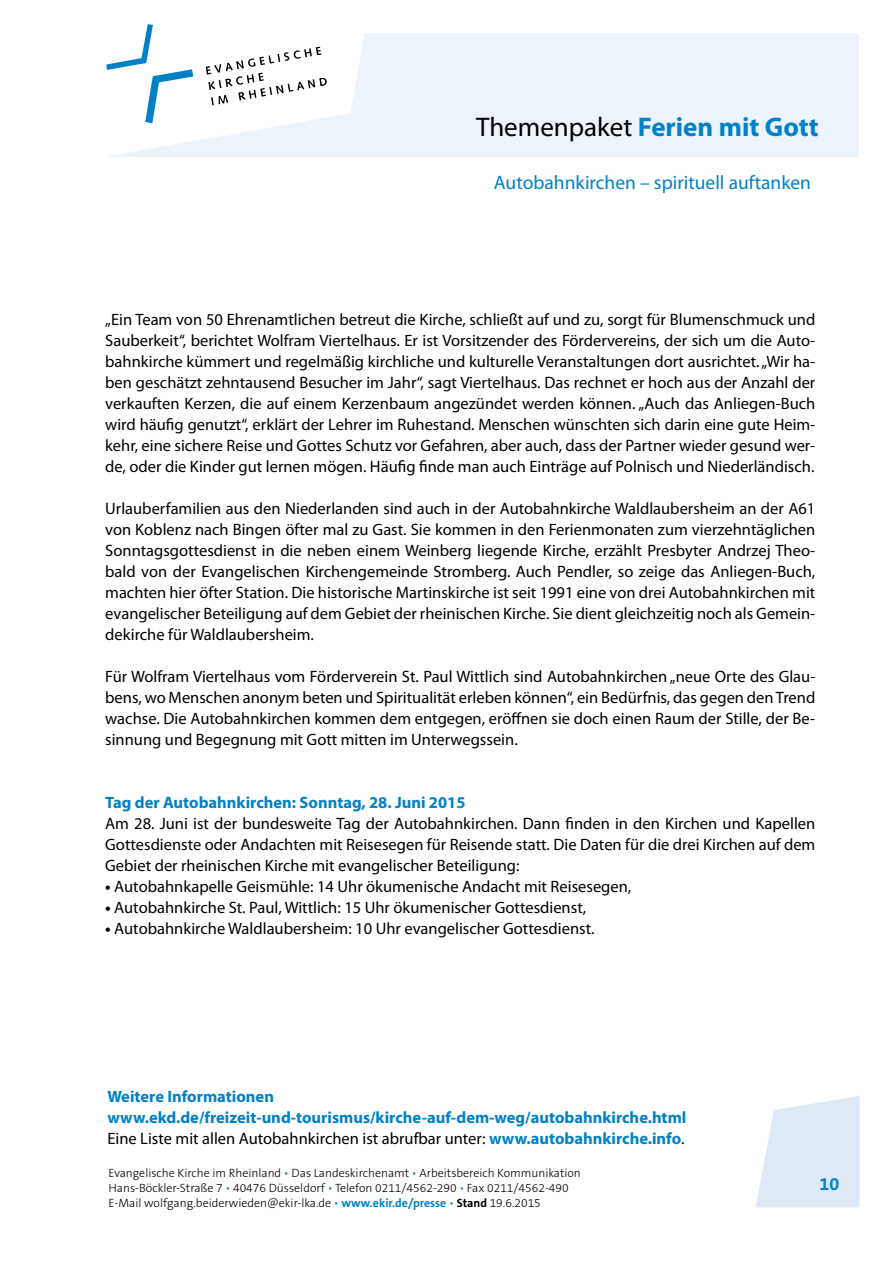
<style>
.page{position:relative;width:893px;height:1263px;background:#fff}
.page>*{position:absolute;margin:0;border:0;box-sizing:border-box;transform-origin:0 0}
.t1{font:700 27px "Myriad Pro";color:#0081c7}
.t2{font:19.5px "Myriad Pro";color:#0081c7}
.t3{font:700 18px "The Sans OT7";color:#0081c7}
.t4{font:16.5px/21px "Myriad Pro";color:#000;text-align:justify}
.t5{font:700 16.5px/21px "Myriad Pro";color:#0081c7}
.t6{font:300 12px/15px "The Sans OT3";color:#000}
.s1{font-weight:400;color:#000}
.s2{font-weight:700}
.s3{color:#0081c7}
.s4{font-family:"The Sans OT7";font-weight:700;color:#0081c7}
.s5{font-family:"The Sans OT7";font-weight:700}
</style>
<div class="page">
<svg style="left:756px;top:1096px;width:104px;height:111px"></svg>
<div style="left:106px;top:34px;width:753px;height:123px;background:#ecf3fa"></div>
<svg style="left:106px;top:33px;width:264px;height:124px;fill:#fff"></svg>
<svg style="left:206px;top:47px;width:121px;height:58px;background:#e6e6e6"></svg>
<svg style="left:106px;top:24px;width:87px;height:99px;background:#e1f0f8"></svg>
<h1 class="t1" style="left:476px;top:109px;width:344px"><span class="s1">Themenpaket</span> Ferien mit Gott</h1>
<p class="t2" style="left:494px;top:170px;width:319px">Autobahnkirchen – spirituell auftanken</p>
<p class="t4" style="left:105px;top:309px;width:712px">„Ein Team von 50 Ehrenamtlichen betreut die Kirche, schließt auf und zu, sorgt für Blumenschmuck und Sauberkeit“, berichtet Wolfram Viertelhaus. Er ist Vorsitzender des Fördervereins, der sich um die Auto&shy;bahnkirche kümmert und regelmäßig kirchliche und kulturelle Veranstaltungen dort ausrichtet. „Wir ha&shy;ben geschätzt zehntausend Besucher im Jahr“, sagt Viertelhaus. Das rechnet er hoch aus der Anzahl der verkauften Kerzen, die auf einem Kerzenbaum angezündet werden können. „Auch das Anliegen-Buch wird häufig genutzt“, erklärt der Lehrer im Ruhestand. Menschen wünschten sich darin eine gute Heim&shy;kehr, eine sichere Reise und Gottes Schutz vor Gefahren, aber auch, dass der Partner wieder gesund wer&shy;de, oder die Kinder gut lernen mögen. Häufig finde man auch Einträge auf Polnisch und N iederländisch.</p>
<p class="t4" style="left:105px;top:498px;width:712px">Urlauberfamilien aus den N iederlanden sind auch in der Autobahnkirche Waldlaubersheim an der A61 von Koblenz nach Bingen öfter mal zu Gast. Sie kommen in den Ferienmonaten zum vierzehntäglichen Sonntagsgottesdienst in die neben einem Weinberg liegende Kirche, erzählt Presbyter Andrzej Theo&shy;bald von der Evangelischen Kirchengemeinde Stromberg. Auch Pendler, so zeige das Anliegen-Buch, machten hier öfter Station. Die historische Martinskirche ist seit 1991 eine von drei Autobahnkirchen mit evangelischer Beteiligung auf dem Gebiet der rheinischen Kirche. Sie dient gleichzeitig noch als Gemein&shy;dekirche für Waldlaubersheim.</p>
<p class="t4" style="left:105px;top:666px;width:712px">Für Wolfram Viertelhaus vom Förderverein St. Paul Wittlich sind Autobahnkirchen „neue Orte des Glau&shy;bens, wo Menschen anonym beten und Spiritualität erleben können“, ein Bedürfnis, das gegen den Trend wachse. Die Autobahnkirchen kommen dem entgegen, eröffnen sie doch einen Raum der Stille, der Be&shy;sinnung und Begegnung mit Gott mitten im Unterwegssein.</p>
<p class="t5" style="left:105px;top:792px;width:362px">Tag der Autobahnkirchen: Sonntag, 28. Juni 2015</p>
<p class="t4" style="left:105px;top:813px;width:712px">Am 28. Juni ist der bundesweite Tag der Autobahnkirchen. Dann finden in den Kirchen und Kapellen Gottesdienste oder Andachten mit Reisesegen für Reisende statt. Die Daten für die drei Kirchen auf dem Gebiet der rheinischen Kirche mit evangelischer Beteiligung:</p>
<p class="t4" style="left:105px;top:876px;width:528px"><span class="s2">•</span> Autobahnkapelle Geismühle: 14 Uhr ökumenische Andacht mit Reisesegen,</p>
<p class="t4" style="left:105px;top:897px;width:482px"><span class="s2">•</span> Autobahnkirche St. Paul, Wittlich: 15 Uhr ökumenischer Gottesdienst,</p>
<p class="t4" style="left:105px;top:918px;width:491px"><span class="s2">•</span> Autobahnkirche Waldlaubersheim: 10 Uhr evangelischer Gottesdienst.</p>
<p class="t5" style="left:107px;top:1085px;width:581px">Weitere Informationen www.ekd.de/freizeit-und-tourismus/kirche-auf-dem-weg/autobahnkirche.html<br><span class="s1">Eine Liste mit allen Autobahnkirchen ist abrufbar unter:</span> www.autobahnkirche.info<span class="s1">.</span></p>
<p class="t6" style="left:108px;top:1166px;width:474px">Evangelische Kirche im Rheinland <span class="s3">▪</span> Das Landeskirchenamt <span class="s3">▪</span> Arbeitsbereich Kommunikation<br>Hans-Böckler-Straße 7 <span class="s3">▪</span> 40476 Düsseldorf <span class="s3">▪</span> Telefon 0211/4562-290 <span class="s3">▪</span> Fax 0211/4562-490<br>E-Mail wolfgang.beiderwieden@ekir-lka.de <span class="s3">▪</span> <span class="s4">www.ekir.de/presse</span> <span class="s3">▪</span> <span class="s5">Stand</span> 19.6.2015</p>
<p class="t3" style="left:820px;top:1173px;width:21px">10</p>
</div>
